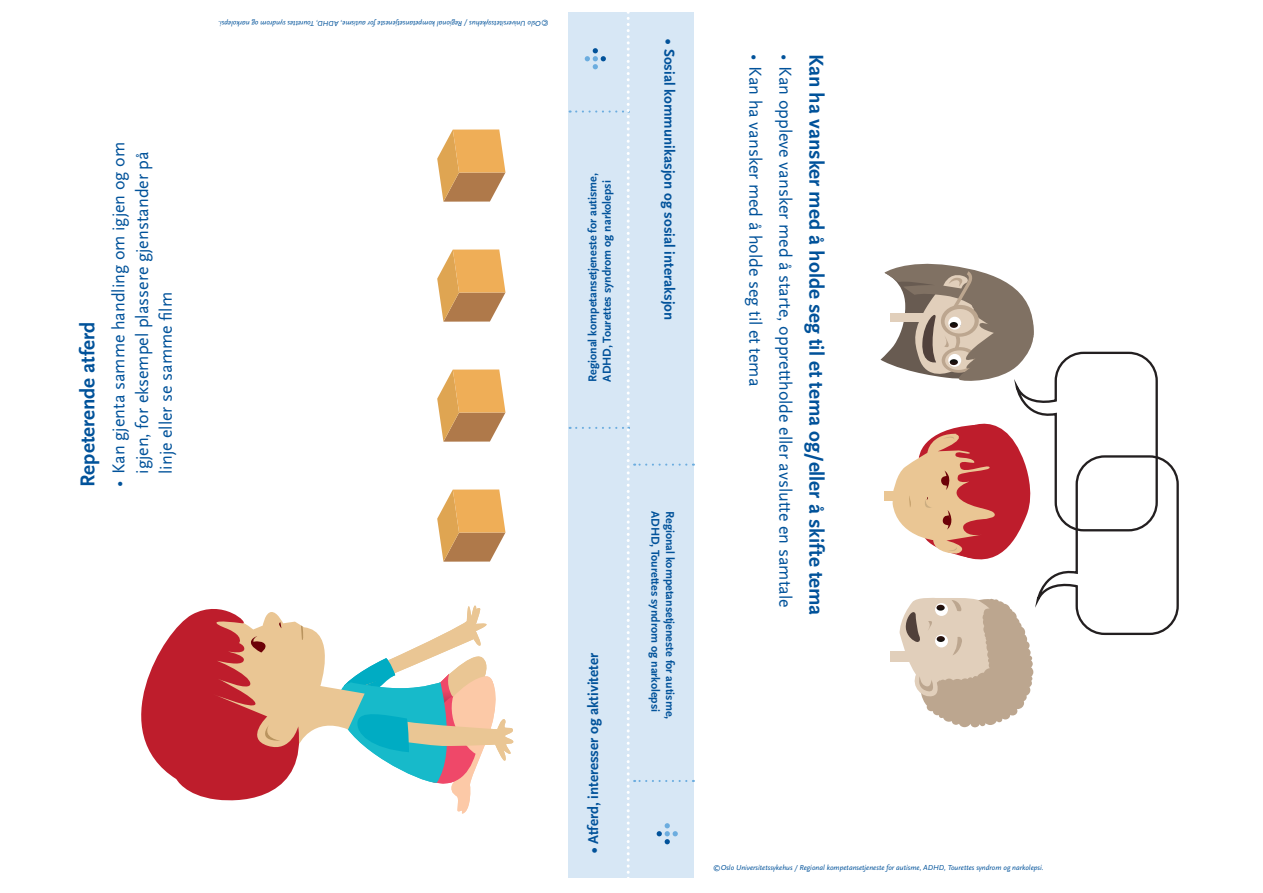
<style>
.page{position:relative;width:1263px;height:893px;background:#fff}
.page>*{position:absolute;margin:0;border:0;box-sizing:border-box;transform-origin:0 0}
.t1{font:700 21px "Scala Sans OT";color:#01529a}
.t2{font:18px/23.5px "Scala Sans OT";color:#01529a}
.t3{font:700 15px "Scala Sans OT";color:#01529a}
.t4{font:700 12px/14.4px "Scala Sans OT";color:#01529a}
.t5{font:italic 7.5px "Scala Sans OT";color:#01529a}
</style>
<div class="page">
<div style="left:568px;top:13px;width:64px;height:865px;background:#d7e7f5"></div>
<div style="left:630px;top:13px;width:64px;height:865px;background:#d7e7f5"></div>
<svg style="left:437px;top:489px;width:68px;height:73px;background:#ddab6d"></svg>
<svg style="left:437px;top:369px;width:68px;height:73px;background:#ddab6d"></svg>
<svg style="left:437px;top:249px;width:68px;height:73px;background:#ddab6d"></svg>
<svg style="left:437px;top:129px;width:68px;height:73px;background:#ddab6d"></svg>
<svg style="left:141px;top:605px;width:373px;height:209px"></svg>
<svg style="left:880px;top:263px;width:299px;height:464px"></svg>
<svg style="left:570px;top:12px;width:116px;height:866px"></svg>
<h1 class="t1" style="left:76px;top:487px;width:166px;rotate:-90deg">Repeterende atferd</h1>
<h2 class="t2" style="left:107px;top:474px;width:333px;text-indent:-13px;rotate:-90deg">• Kan gjenta samme handling om igjen og om igjen, for eksempel plassere gjenstander på linje eller se samme film</h2>
<p class="t5" style="left:549px;top:27px;width:332px;rotate:-180deg">©Oslo Universitetssykehus / Regional kompetansetjeneste for autisme, ADHD, Tourettes syndrom og narkolepsi.</p>
<h3 class="t4" style="left:586px;top:381px;width:210px;rotate:-90deg">Regional kompetansetjeneste for autisme,<br>ADHD, Tourettes syndrom og narkolepsi</h3>
<h3 class="t3" style="left:678px;top:39px;width:282px;rotate:90deg">• Sosial kommunikasjon og sosial interaksjon</h3>
<h3 class="t3" style="left:585px;top:853px;width:201px;rotate:-90deg">• Atferd, interesser og aktiviteter</h3>
<h3 class="t4" style="left:662px;top:511px;width:203px;rotate:90deg">ADHD, Tourettes syndrom og narkolepsi</h3>
<h3 class="t4" style="left:677px;top:511px;width:210px;rotate:90deg">Regional kompetansetjeneste for autisme,</h3>
<h2 class="t2" style="left:767px;top:54px;width:334px;rotate:90deg">• Kan ha vansker med å holde seg til et tema</h2>
<h2 class="t2" style="left:797px;top:54px;width:555px;rotate:90deg">• Kan oppleve vansker med å starte, opprettholde eller avslutte en samtale</h2>
<h1 class="t1" style="left:828px;top:54px;width:563px;rotate:90deg">Kan ha vansker med å holde seg til et tema og/eller å skifte tema</h1>
<p class="t5" style="left:713px;top:864px;width:332px">©Oslo Universitetssykehus / Regional kompetansetjeneste for autisme, ADHD, Tourettes syndrom og narkolepsi.</p>
</div>
